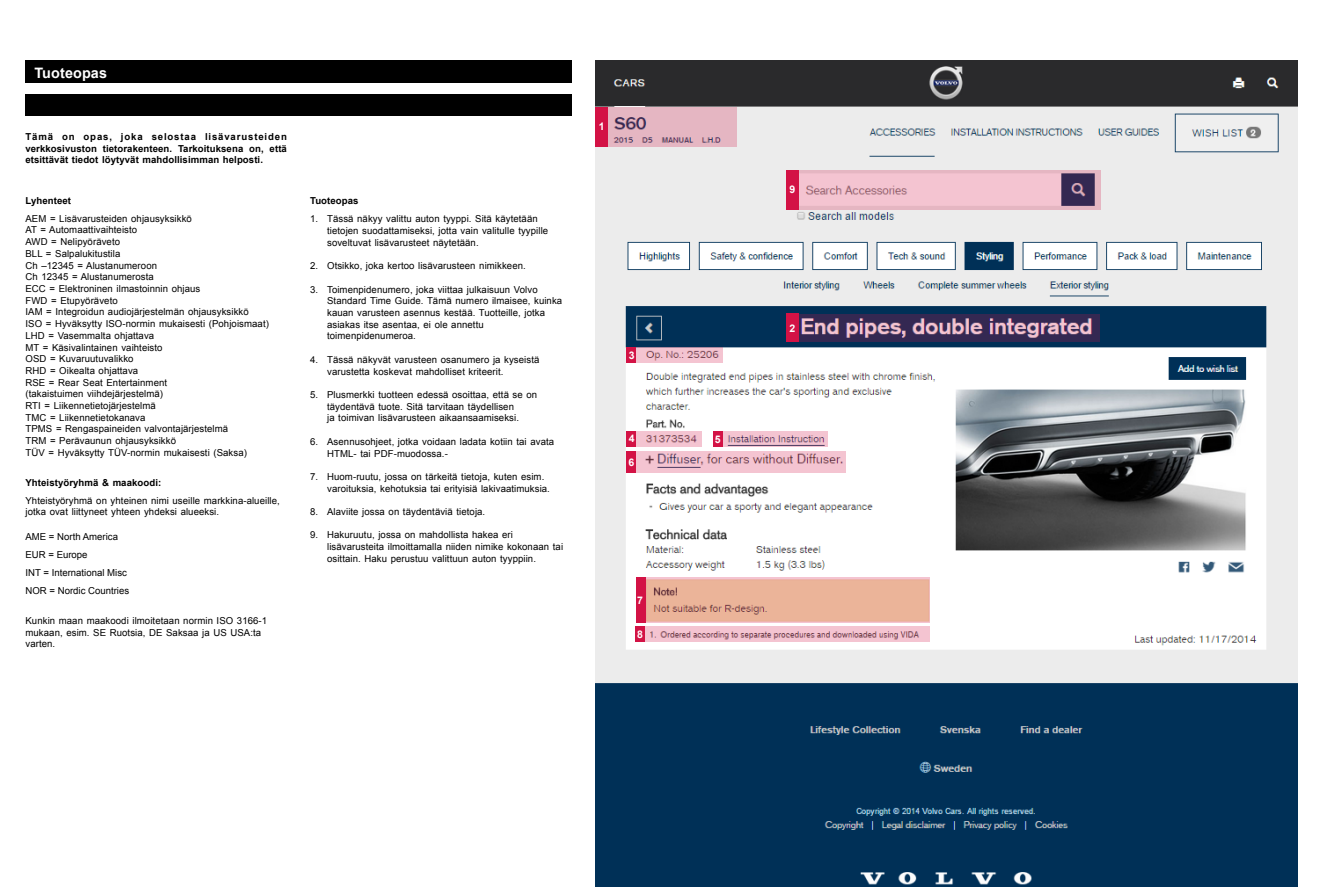
<style>
.page{position:relative;width:1338px;height:893px;background:#fff}
.page>*{position:absolute;margin:0;border:0;box-sizing:border-box;transform-origin:0 0}
.t1{font:700 14.4px "Arial";letter-spacing:.01em;color:#fff}
.t2{font:700 10.5px "Arial";color:#fff}
.t3{font:9.6px/11.7px "Arial";letter-spacing:.01em;color:#000}
.t4{font:700 9.6px/11.7px "Arial";letter-spacing:.01em;color:#000;text-align:justify}
</style>
<div class="page">
<div style="left:25px;top:60px;width:547px;height:23px;background:#000"></div>
<div style="left:25px;top:94px;width:547px;height:21px;background:#000"></div>
<img style="left:595px;top:60px;width:702px;height:827px">
<svg style="left:608px;top:107px;width:128px;height:39px;background:#d9acba"></svg>
<svg style="left:799px;top:170px;width:302px;height:40px;background:#deb1c0"></svg>
<svg style="left:636px;top:347px;width:86px;height:16px"></svg>
<svg style="left:799px;top:314px;width:300px;height:28px;background:#624d71"></svg>
<svg style="left:645px;top:578px;width:284px;height:45px;background:#e8b099"></svg>
<svg style="left:636px;top:431px;width:66px;height:16px"></svg>
<svg style="left:722px;top:431px;width:106px;height:16px;background:#d7aabb"></svg>
<svg style="left:635px;top:451px;width:211px;height:21px;background:#e3b3c1"></svg>
<div style="left:595px;top:107px;width:13px;height:39px;background:#d31245"></div>
<div style="left:786px;top:170px;width:13px;height:40px;background:#d31245"></div>
<div style="left:626px;top:347px;width:10px;height:16px;background:#d31245"></div>
<div style="left:626px;top:431px;width:10px;height:16px;background:#d31245"></div>
<div style="left:713px;top:431px;width:9px;height:16px;background:#d31245"></div>
<div style="left:786px;top:314px;width:13px;height:28px;background:#d31245"></div>
<div style="left:626px;top:451px;width:9px;height:21px;background:#d31245"></div>
<div style="left:636px;top:578px;width:9px;height:45px;background:#d31245"></div>
<svg style="left:636px;top:626px;width:293px;height:16px;background:#e3aebc"></svg>
<div style="left:611px;top:99px;width:45px;height:7px;background:#2a2a2c"></div>
<h1 class="t1" style="left:34px;top:63px;width:74px">Tuoteopas</h1>
<p class="t4" style="left:25px;top:131px;width:263px">Tämä on opas, joka selostaa lisävarusteiden verkkosivuston tietorakenteen. Tarkoituksena on, että etsittävät tiedot löytyvät mahdollisimman helposti.</p>
<p class="t4" style="left:25px;top:195px;width:47px">Lyhenteet</p>
<p class="t3" style="left:25px;top:213px;width:245px">AEM = Lisävarusteiden ohjausyksikkö<br>AT = Automaattivaihteisto<br>AWD = Nelipyöräveto<br>BLL = Salpalukitustila<br>Ch –12345 = Alustanumeroon<br>Ch 12345 = Alustanumerosta<br>ECC = Elektroninen ilmastoinnin ohjaus<br>FWD = Etupyöräveto<br>IAM = Integroidun audiojärjestelmän ohjausyksikkö<br>ISO = Hyväksytty ISO-normin mukaisesti (Pohjoismaat)<br>LHD = Vasemmalta ohjattava<br>MT = Käsivalintainen vaihteisto<br>OSD = Kuvaruutuvalikko<br>RHD = Oikealta ohjattava<br>RSE = Rear Seat Entertainment<br>(takaistuimen viihdejärjestelmä)<br>RTI = Liikennetietojärjestelmä<br>TMC = Liikennetietokanava<br>TPMS = Rengaspaineiden valvontajärjestelmä<br>TRM = Perävaunun ohjausyksikkö<br>TÜV = Hyväksytty TÜV-normin mukaisesti (Saksa)</p>
<p class="t4" style="left:25px;top:477px;width:137px">Yhteistyöryhmä &amp; maakoodi:</p>
<p class="t3" style="left:25px;top:495px;width:256px">Yhteistyöryhmä on yhteinen nimi useille markkina-alueille, jotka ovat liittyneet yhteen yhdeksi alueeksi.</p>
<p class="t3" style="left:25px;top:528px;width:105px;line-height:18px">AME = North America<br>EUR = Europe<br>INT = International Misc<br>NOR = Nordic Countries</p>
<p class="t3" style="left:25px;top:615px;width:243px">Kunkin maan maakoodi ilmoitetaan normin ISO 3166-1 mukaan, esim. SE Ruotsia, DE Saksaa ja US USA:ta varten.</p>
<p class="t4" style="left:310px;top:195px;width:50px">Tuoteopas</p>
<p class="t3" style="left:327px;top:213px;width:223px;text-indent:-17px">1. Tässä näkyy valittu auton tyyppi. Sitä käytetään tietojen suodattamiseksi, jotta vain valitulle tyypille soveltuvat lisävarusteet näytetään.</p>
<p class="t3" style="left:310px;top:260px;width:217px">2. Otsikko, joka kertoo lisävarusteen nimikkeen.</p>
<p class="t3" style="left:327px;top:284px;width:237px;text-indent:-17px">3. Toimenpidenumero, joka viittaa julkaisuun Volvo Standard Time Guide. Tämä numero ilmaisee, kuinka kauan varusteen asennus kestää. Tuotteille, jotka asiakas itse asentaa, ei ole annettu toimenpidenumeroa.</p>
<p class="t3" style="left:327px;top:354px;width:214px;text-indent:-17px">4. Tässä näkyvät varusteen osanumero ja kyseistä varustetta koskevat mahdolliset kriteerit.</p>
<p class="t3" style="left:327px;top:389px;width:212px;text-indent:-17px">5. Plusmerkki tuotteen edessä osoittaa, että se on täydentävä tuote. Sitä tarvitaan täydellisen<br>ja toimivan lisävarusteen aikaansaamiseksi.</p>
<p class="t3" style="left:327px;top:436px;width:228px;text-indent:-17px">6. Asennusohjeet, jotka voidaan ladata kotiin tai avata<br>HTML- tai PDF-muodossa.-</p>
<p class="t3" style="left:327px;top:471px;width:224px;text-indent:-17px">7. Huom-ruutu, jossa on tärkeitä tietoja, kuten esim. varoituksia, kehotuksia tai erityisiä lakivaatimuksia.</p>
<p class="t3" style="left:310px;top:506px;width:177px">8. Alaviite jossa on täydentäviä tietoja.</p>
<p class="t3" style="left:327px;top:529px;width:237px;text-indent:-17px">9. Hakuruutu, jossa on mahdollista hakea eri lisävarusteita ilmoittamalla niiden nimike kokonaan tai osittain. Haku perustuu valittuun auton tyyppiin.</p>
<p class="t2" style="left:599px;top:120px;width:7px">1</p>
<p class="t2" style="left:629px;top:348px;width:7px">3</p>
<p class="t2" style="left:629px;top:432px;width:7px">4</p>
<p class="t2" style="left:715px;top:432px;width:7px">5</p>
<p class="t2" style="left:628px;top:455px;width:7px">6</p>
<p class="t2" style="left:637px;top:593px;width:7px">7</p>
<p class="t2" style="left:637px;top:628px;width:7px">8</p>
<p class="t2" style="left:789px;top:183px;width:7px">9</p>
<p class="t2" style="left:789px;top:321px;width:7px">2</p>
</div>
